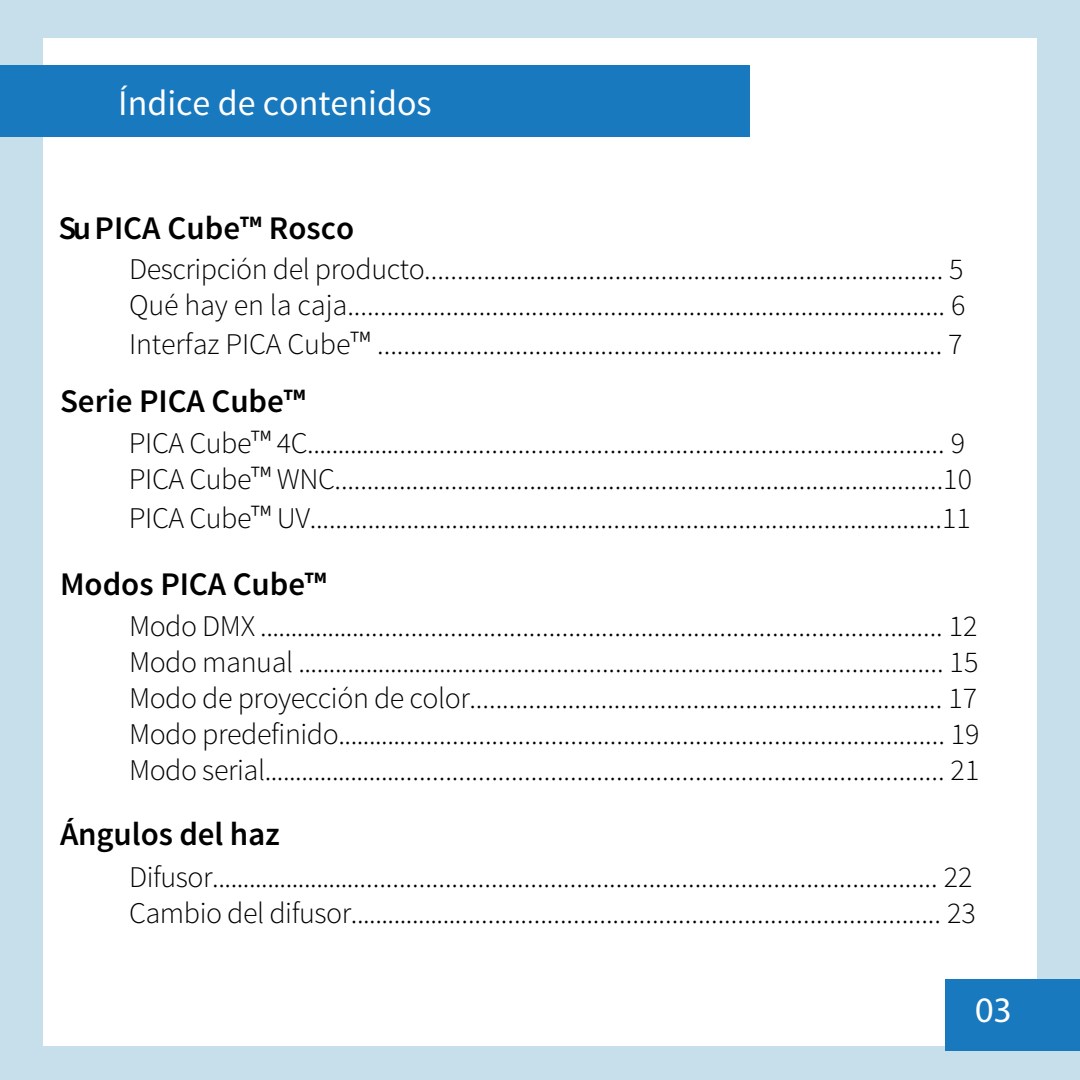
<style>
.page{position:relative;width:1080px;height:1080px;background:#c7deeb}
.page>*{position:absolute;margin:0;border:0;box-sizing:border-box;transform-origin:0 0}
.t1{font:36px "Source Sans Pro";color:#fff}
.t2{font:36px "Myriad Pro";color:#fff}
.t3{font:600 33px "Source Sans Pro";letter-spacing:-.005em;color:#000001}
.t4{font:300 30px/36px "Source Sans Pro";letter-spacing:-.015em;color:#000001}
.s1{font-size:33px}
</style>
<div class="page">
<div style="left:43px;top:38px;width:993px;height:1008px;background:#fff"></div>
<div style="left:0;top:65px;width:750px;height:72px;background:#1879be"></div>
<div style="left:945px;top:979px;width:135px;height:72px;background:#1879be"></div>
<p class="t1" style="left:118px;top:80px;width:315px">Índice de contenidos</p>
<p class="t3" style="left:58px;top:208px;width:297px">Su PICA Cube™ Rosco</p>
<p class="t4" style="left:129px;top:251px;width:838px">Descripción del producto............................................................................... 5<br>Qué hay en la caja........................................................................................... 6</p>
<p class="t4" style="left:129px;top:326px;width:835px">Interfaz PICA Cube<span class="s1">™</span> ...................................................................................... 7</p>
<p class="t3" style="left:60px;top:380px;width:247px">Serie PICA Cube™</p>
<p class="t4" style="left:129px;top:425px;width:845px">PICA Cube<span class="s1">™</span> 4C.................................................................................................. 9<br>PICA Cube<span class="s1">™</span> WNC.............................................................................................10</p>
<p class="t4" style="left:129px;top:500px;width:843px">PICA Cube<span class="s1">™</span> UV.................................................................................................11</p>
<p class="t3" style="left:60px;top:563px;width:268px">Modos PICA Cube™</p>
<p class="t4" style="left:129px;top:608px;width:852px;text-align:justify">Modo DMX ......................................................................................................... 12<br>Modo manual .................................................................................................... 15<br>Modo de proyección de color........................................................................ 17<br>Modo predefinido............................................................................................. 19<br>Modo serial......................................................................................................... 21</p>
<p class="t3" style="left:60px;top:814px;width:221px">Ángulos del haz</p>
<p class="t4" style="left:129px;top:859px;width:848px">Difusor................................................................................................................ 22<br>Cambio del difusor........................................................................................... 23</p>
<p class="t2" style="left:975px;top:988px;width:38px">03</p>
</div>
